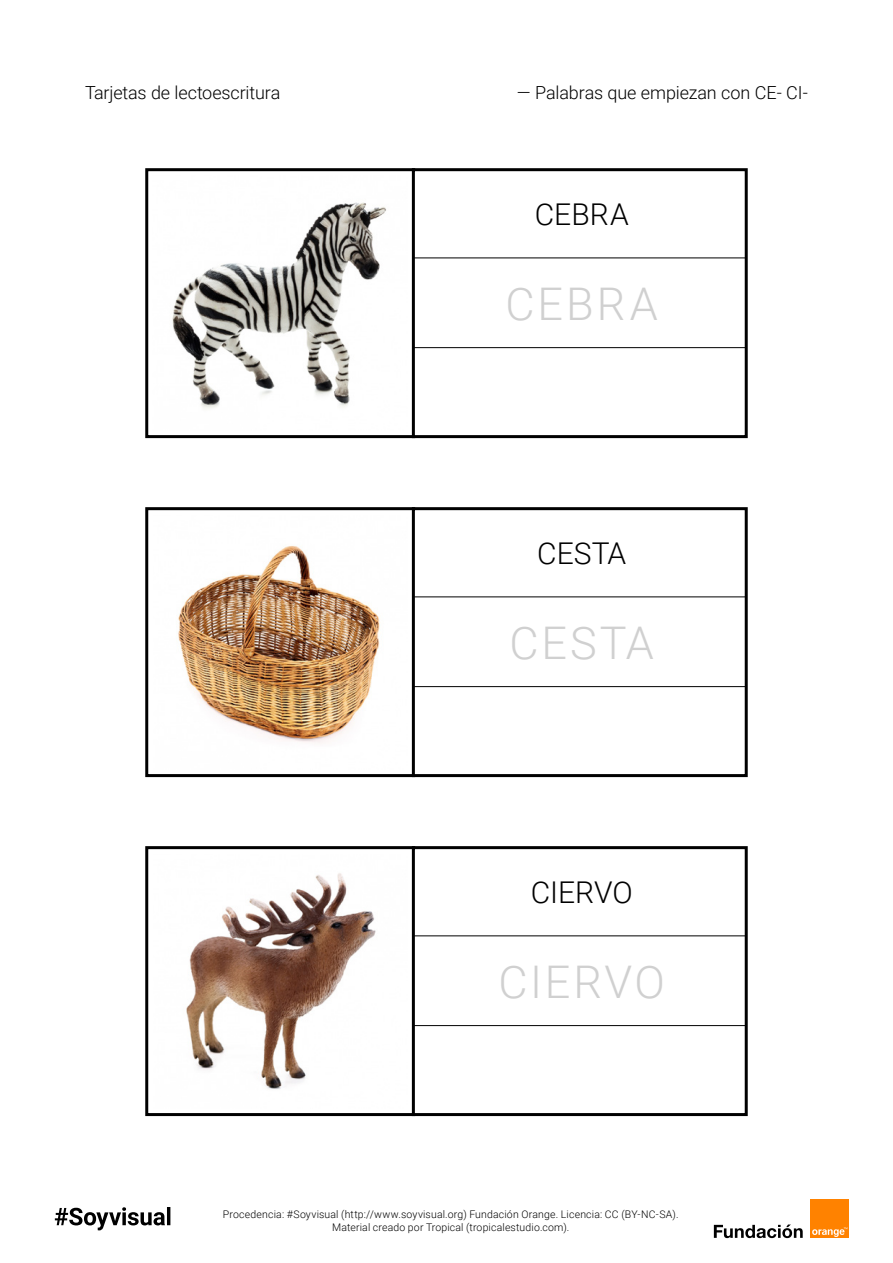
<style>
.page{position:relative;width:893px;height:1263px;background:#fff}
.page>*{position:absolute;margin:0;border:0;box-sizing:border-box;transform-origin:0 0}
.t1{font:300 45px "Roboto";letter-spacing:.065em;color:#d0d0d0}
.t2{font:300 30px "Roboto";color:#000}
.t3{font:300 18px "Roboto";letter-spacing:-.01em;color:#000}
.t4{font:300 10.5px/12.6px "Roboto";letter-spacing:.015em;color:#000;text-align:center}
</style>
<div class="page">
<div style="left:810px;top:1199px;width:39px;height:39px;background:#ff8200"></div>
<svg style="left:812px;top:1227px;width:35px;height:10px"></svg>
<svg style="left:714px;top:1224px;width:89px;height:14px"></svg>
<svg style="left:55px;top:1207px;width:115px;height:23px"></svg>
<img style="left:172px;top:202px;width:214px;height:207px">
<div style="left:145px;top:168px;width:270px;height:270px;border:3px solid #000"></div>
<div style="left:412px;top:168px;width:336px;height:270px;border:3px solid #000"></div>
<hr style="left:414px;top:258px;width:332px;height:1px;background:#000">
<hr style="left:414px;top:347px;width:332px;height:1px;background:#000">
<img style="left:178px;top:545px;width:202px;height:198px">
<div style="left:145px;top:507px;width:270px;height:270px;border:3px solid #000"></div>
<div style="left:412px;top:507px;width:336px;height:270px;border:3px solid #000"></div>
<hr style="left:414px;top:596px;width:332px;height:1px;background:#000">
<hr style="left:414px;top:686px;width:332px;height:1px;background:#000">
<img style="left:186px;top:873px;width:190px;height:216px">
<div style="left:145px;top:846px;width:270px;height:270px;border:3px solid #000"></div>
<div style="left:412px;top:846px;width:336px;height:270px;border:3px solid #000"></div>
<hr style="left:414px;top:935px;width:332px;height:1px;background:#000">
<hr style="left:414px;top:1025px;width:332px;height:1px;background:#000">
<h3 class="t3" style="left:85px;top:80px;width:197px">Tarjetas de lectoescritura</h3>
<h3 class="t3" style="left:517px;top:80px;width:292px">— Palabras que empiezan con CE- CI-</h3>
<h2 class="t2" style="left:535px;top:194px;width:96px">CEBRA</h2>
<h1 class="t1" style="left:506px;top:272px;width:154px">CEBRA</h1>
<h2 class="t2" style="left:537px;top:533px;width:91px">CESTA</h2>
<h1 class="t1" style="left:510px;top:611px;width:146px">CESTA</h1>
<h2 class="t2" style="left:531px;top:872px;width:103px">CIERVO</h2>
<h1 class="t1" style="left:498px;top:950px;width:168px">CIERVO</h1>
<p class="t4" style="left:223px;top:1208px;width:457px">Procedencia: #Soyvisual (http://www.soyvisual.org) Fundación Orange. Licencia: CC (BY-NC-SA).<br>Material creado por Tropical (tropicalestudio.com).</p>
</div>
